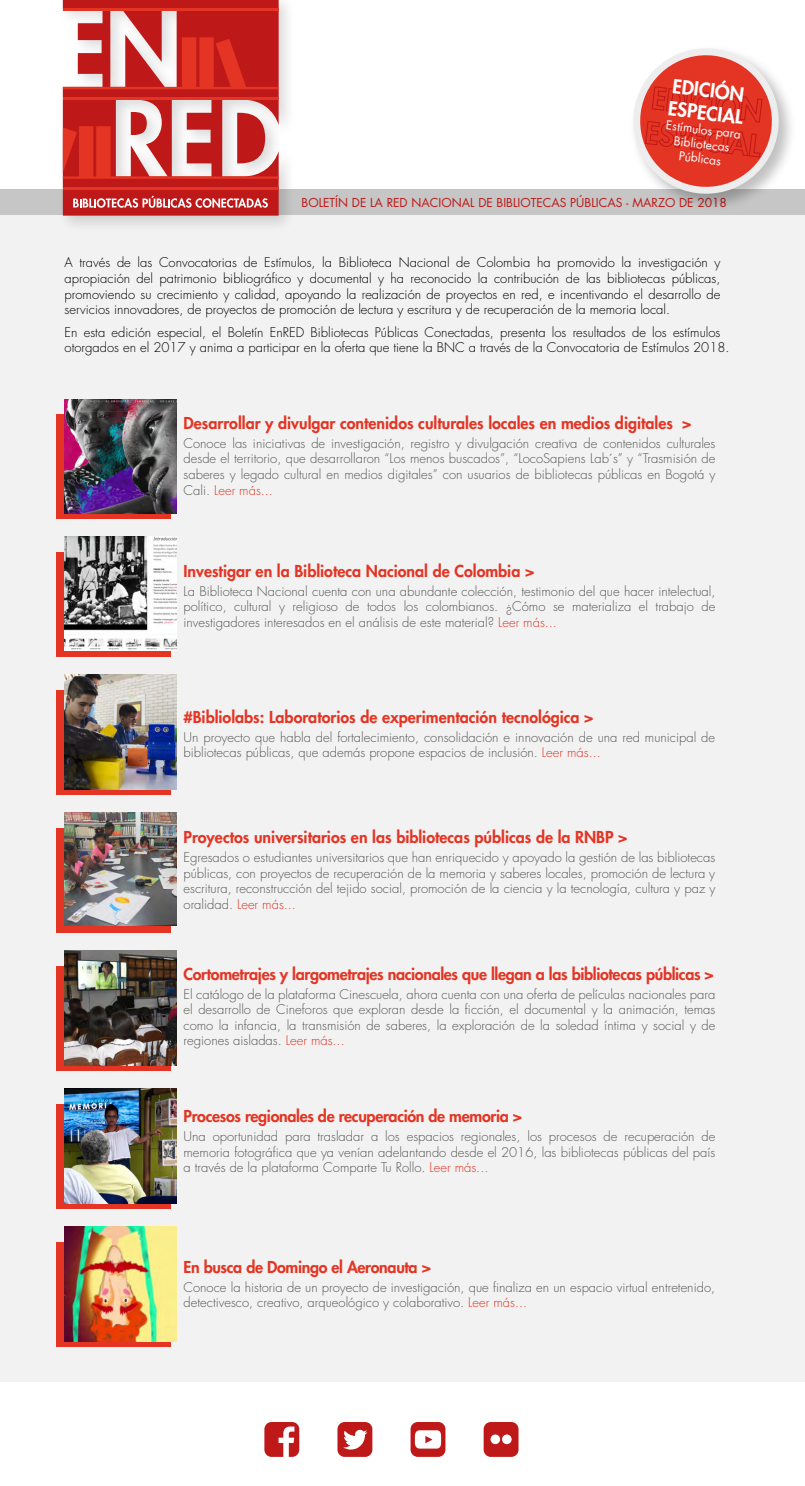
<style>
.page{position:relative;width:805px;height:1486px;background:#fff}
.page>*{position:absolute;margin:0;border:0;box-sizing:border-box;transform-origin:0 0}
.t1{font:800 19px/22.8px "Futura";color:#fff}
.t2{font:800 16px "Futura";color:#e43423}
.t3{font:800 16px "Futura";letter-spacing:-.02em;color:#e43423}
.t4{font:300 13px/15.6px "Futura";color:#575756;text-align:justify}
.t5{font:300 13px/15.6px "Futura";color:#000;text-align:justify}
.t6{font:12px "Futura";color:#be1818}
.t7{font:12px/14.4px "Futura";color:#fff;text-align:center}
.s1{color:#e43423}
</style>
<div class="page">
<div style="left:0;top:189px;width:805px;height:27px;background:#c6c6c6"></div>
<div style="left:0;top:216px;width:805px;height:1166px;background:#f2f2f2"></div>
<img style="left:52px;top:0;width:249px;height:225px">
<svg style="left:63px;top:0;width:215px;height:216px"></svg>
<svg style="left:410px;top:1422px;width:35px;height:35px"></svg>
<svg style="left:264px;top:1422px;width:35px;height:35px"></svg>
<svg style="left:337px;top:1422px;width:35px;height:35px"></svg>
<svg style="left:483px;top:1422px;width:35px;height:35px"></svg>
<img style="left:624px;top:94px;width:177px;height:122px">
<svg style="left:629px;top:48px;width:154px;height:150px"></svg>
<div style="left:57px;top:414px;width:114px;height:105px;background:#e43423"></div>
<img style="left:65px;top:399px;width:111px;height:115px">
<div style="left:57px;top:553px;width:114px;height:104px;background:linear-gradient(to right,#e43423,#e43423)"></div>
<img style="left:65px;top:537px;width:111px;height:113px">
<svg style="left:57px;top:691px;width:114px;height:104px"></svg>
<img style="left:65px;top:675px;width:111px;height:114px">
<div style="left:57px;top:829px;width:114px;height:104px;background:#e43423"></div>
<img style="left:65px;top:813px;width:111px;height:113px">
<svg style="left:57px;top:967px;width:114px;height:104px"></svg>
<img style="left:65px;top:951px;width:111px;height:114px">
<svg style="left:57px;top:1105px;width:114px;height:104px"></svg>
<img style="left:65px;top:1089px;width:111px;height:114px">
<svg style="left:57px;top:1243px;width:114px;height:104px"></svg>
<img style="left:65px;top:1227px;width:111px;height:114px">
<h1 class="t1" style="left:672px;top:74px;width:77px;rotate:7deg">EDICIÓN<br>ESPECIAL</h1>
<p class="t7" style="left:667px;top:118px;width:77px;rotate:7deg">Estímulos para<br>Bibliotecas<br>Públicas</p>
<p class="t6" style="left:301px;top:195px;width:427px">BOLETÍN DE LA RED NACIONAL DE BIBLIOTECAS PÚBLICAS - MARZO DE 2018</p>
<p class="t5" style="left:65px;top:255px;width:657px">A través de las Convocatorias de Estímulos, la Biblioteca Nacional de Colombia ha promovido la investigación y apropiación del patrimonio bibliográfico y documental y ha reconocido la contribución de las bibliotecas públicas, promoviendo su crecimiento y calidad, apoyando la realización de proyectos en red, e incentivando el desarrollo de servicios innovadores, de proyectos de promoción de lectura y escritura y de recuperación de la memoria local.</p>
<p class="t5" style="left:65px;top:325px;width:666px">En esta edición especial, el Boletín EnRED Bibliotecas Públicas Conectadas, presenta los resultados de los estímulos otorgados en el 2017 y anima a participar en la oferta que tiene la BNC a través de la Convocatoria de Estímulos 2018.</p>
<p class="t2" style="left:183px;top:413px;width:509px">Desarrollar y divulgar contenidos culturales locales en medios digitales &gt;</p>
<p class="t4" style="left:183px;top:436px;width:533px">Conoce las iniciativas de investigación, registro y divulgación creativa de contenidos culturales desde el territorio, que desarrollaron “Los menos buscados”, “LocoSapiens Lab´s” y “Trasmisión de saberes y legado cultural en medios digitales” con usuarios de bibliotecas públicas en Bogotá y Cali. <span class="s1">Leer más...</span></p>
<p class="t2" style="left:183px;top:561px;width:352px">Investigar en la Biblioteca Nacional de Colombia &gt;</p>
<p class="t4" style="left:183px;top:584px;width:533px">La Biblioteca Nacional cuenta con una abundante colección, testimonio del que hacer intelectual, político, cultural y religioso de todos los colombianos. ¿Cómo se materializa el trabajo de investigadores interesados en el análisis de este material? <span class="s1">Leer más...</span></p>
<p class="t2" style="left:183px;top:707px;width:411px">#Bibliolabs: Laboratorios de experimentación tecnológica &gt;</p>
<p class="t4" style="left:183px;top:730px;width:533px">Un proyecto que habla del fortalecimiento, consolidación e innovación de una red municipal de bibliotecas públicas, que además propone espacios de inclusión. <span class="s1">Leer más...</span></p>
<p class="t2" style="left:183px;top:827px;width:445px">Proyectos universitarios en las bibliotecas públicas de la RNBP &gt;</p>
<p class="t4" style="left:183px;top:850px;width:533px">Egresados o estudiantes universitarios que han enriquecido y apoyado la gestión de las bibliotecas públicas, con proyectos de recuperación de la memoria y saberes locales, promoción de lectura y escritura, reconstrucción del tejido social, promoción de la ciencia y la tecnología, cultura y paz y oralidad. <span class="s1">Leer más...</span></p>
<p class="t3" style="left:183px;top:964px;width:532px">Cortometrajes y largometrajes nacionales que llegan a las bibliotecas públicas &gt;</p>
<p class="t4" style="left:183px;top:986px;width:533px">El catálogo de la plataforma Cinescuela, ahora cuenta con una oferta de películas nacionales para el desarrollo de Cineforos que exploran desde la ficción, el documental y la animación, temas como la infancia, la transmisión de saberes, la exploración de la soledad íntima y social y de regiones aisladas. <span class="s1">Leer más...</span></p>
<p class="t3" style="left:183px;top:1106px;width:340px">Procesos regionales de recuperación de memoria &gt;</p>
<p class="t4" style="left:183px;top:1129px;width:533px">Una oportunidad para trasladar a los espacios regionales, los procesos de recuperación de memoria fotográfica que ya venían adelantando desde el 2016, las bibliotecas públicas del país a través de la plataforma Comparte Tu Rollo. <span class="s1">Leer más...</span></p>
<p class="t3" style="left:183px;top:1257px;width:249px">En busca de Domingo el Aeronauta &gt;</p>
<p class="t4" style="left:183px;top:1280px;width:533px">Conoce la historia de un proyecto de investigación, que finaliza en un espacio virtual entretenido, detectivesco, creativo, arqueológico y colaborativo. <span class="s1">Leer más...</span></p>
</div>
